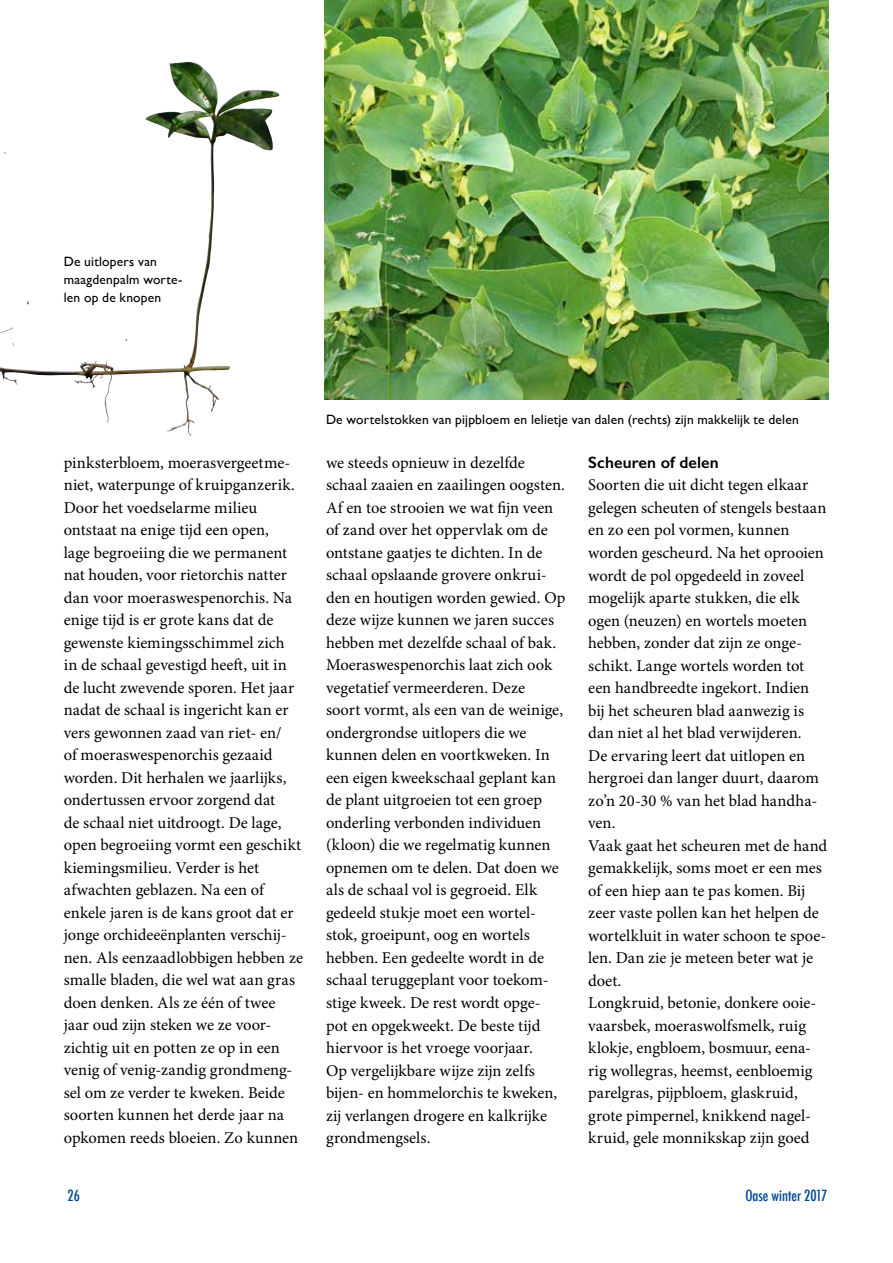
<style>
.page{position:relative;width:893px;height:1263px;background:#fff}
.page>*{position:absolute;margin:0;border:0;box-sizing:border-box;transform-origin:0 0}
.t1{font:16.5px/22.5px "Minion Pro";color:#000}
.t2{font:600 16.5px "Gill Sans";letter-spacing:.005em;color:#000}
.t3{font:500 condensed 15px "Futura";color:#004990}
.t4{font:13.5px/18px "Gill Sans";letter-spacing:.015em;color:#000}
</style>
<div class="page">
<img style="left:325px;top:0;width:503px;height:400px">
<img style="left:0;top:62px;width:212px;height:323px">
<p class="t4" style="left:64px;top:252px;width:120px">De uitlopers van maagdenpalm worte&shy;len op de knopen</p>
<p class="t4" style="left:326px;top:410px;width:474px">De wortelstokken van pijpbloem en lelietje van dalen (rechts) zijn makkelijk te delen</p>
<p class="t1" style="left:64px;top:451px;width:241px">pinksterbloem, moerasvergeetme&shy;niet, waterpunge of kruipganzerik.<br>Door het voedselarme milieu ontstaat na enige tijd een open,<br>lage begroeiing die we permanent nat houden, voor rietorchis natter dan voor moeraswespenorchis. Na enige tijd is er grote kans dat de gewenste kiemingsschimmel zich<br>in de schaal gevestigd heeft, uit in de lucht zwevende sporen. Het jaar nadat de schaal is ingericht kan er vers gewonnen zaad van riet- en/<br>of moeraswespenorchis gezaaid worden. Dit herhalen we jaarlijks, ondertussen ervoor zorgend dat<br>de schaal niet uitdroogt. De lage, open begroeiing vormt een geschikt kiemingsmilieu. Verder is het afwachten geblazen. Na een of enkele jaren is de kans groot dat er jonge orchideeënplanten verschij&shy;nen. Als eenzaadlobbigen hebben ze smalle bladen, die wel wat aan gras doen denken. Als ze één of twee jaar oud zijn steken we ze voor&shy;zichtig uit en potten ze op in een venig of venig-zandig grondmeng&shy;sel om ze verder te kweken. Beide soorten kunnen het derde jaar na opkomen reeds bloeien. Zo kunnen</p>
<p class="t1" style="left:326px;top:451px;width:241px">we steeds opnieuw in dezelfde schaal zaaien en zaailingen oogsten.<br>Af en toe strooien we wat fijn veen of zand over het oppervlak om de ontstane gaatjes te dichten. In de schaal opslaande grovere onkrui&shy;den en houtigen worden gewied. Op deze wijze kunnen we jaren succes hebben met dezelfde schaal of bak.<br>Moeraswespenorchis laat zich ook vegetatief vermeerderen. Deze<br>soort vormt, als een van de weinige, ondergrondse uitlopers die we kunnen delen en voortkweken. In een eigen kweekschaal geplant kan de plant uitgroeien tot een groep onderling verbonden individuen (kloon) die we regelmatig kunnen opnemen om te delen. Dat doen we als de schaal vol is gegroeid. Elk gedeeld stukje moet een wortel&shy;stok, groeipunt, oog en wortels hebben. Een gedeelte wordt in de schaal teruggeplant voor toekom&shy;stige kweek. De rest wordt opge&shy;pot en opgekweekt. De beste tijd hiervoor is het vroege voorjaar.<br>Op vergelijkbare wijze zijn zelfs bijen- en hommelorchis te kweken, zij verlangen drogere en kalkrijke grondmengsels.</p>
<p class="t2" style="left:588px;top:452px;width:132px">Scheuren of delen</p>
<p class="t1" style="left:588px;top:474px;width:241px">Soorten die uit dicht tegen elkaar gelegen scheuten of stengels bestaan en zo een pol vormen, kunnen worden gescheurd. Na het oprooien wordt de pol opgedeeld in zoveel mogelijk aparte stukken, die elk ogen (neuzen) en wortels moeten hebben, zonder dat zijn ze onge&shy;schikt. Lange wortels worden tot een handbreedte ingekort. Indien bij het scheuren blad aanwezig is dan niet al het blad verwijderen.<br>De ervaring leert dat uitlopen en hergroei dan langer duurt, daarom zo’n 20-30 % van het blad handha&shy;ven.<br>Vaak gaat het scheuren met de hand gemakkelijk, soms moet er een mes of een hiep aan te pas komen. Bij zeer vaste pollen kan het helpen de wortelkluit in water schoon te spoe&shy;len. Dan zie je meteen beter wat je doet.<br>Longkruid, betonie, donkere ooie&shy;vaarsbek, moeraswolfsmelk, ruig klokje, engbloem, bosmuur, eena&shy;rig wollegras, heemst, eenbloemig parelgras, pijpbloem, glaskruid, grote pimpernel, knikkend nagel&shy;kruid, gele monnikskap zijn goed</p>
<p class="t3" style="left:68px;top:1186px;width:14px">26</p>
<p class="t3" style="left:745px;top:1186px;width:83px">Oase winter 2017</p>
</div>
